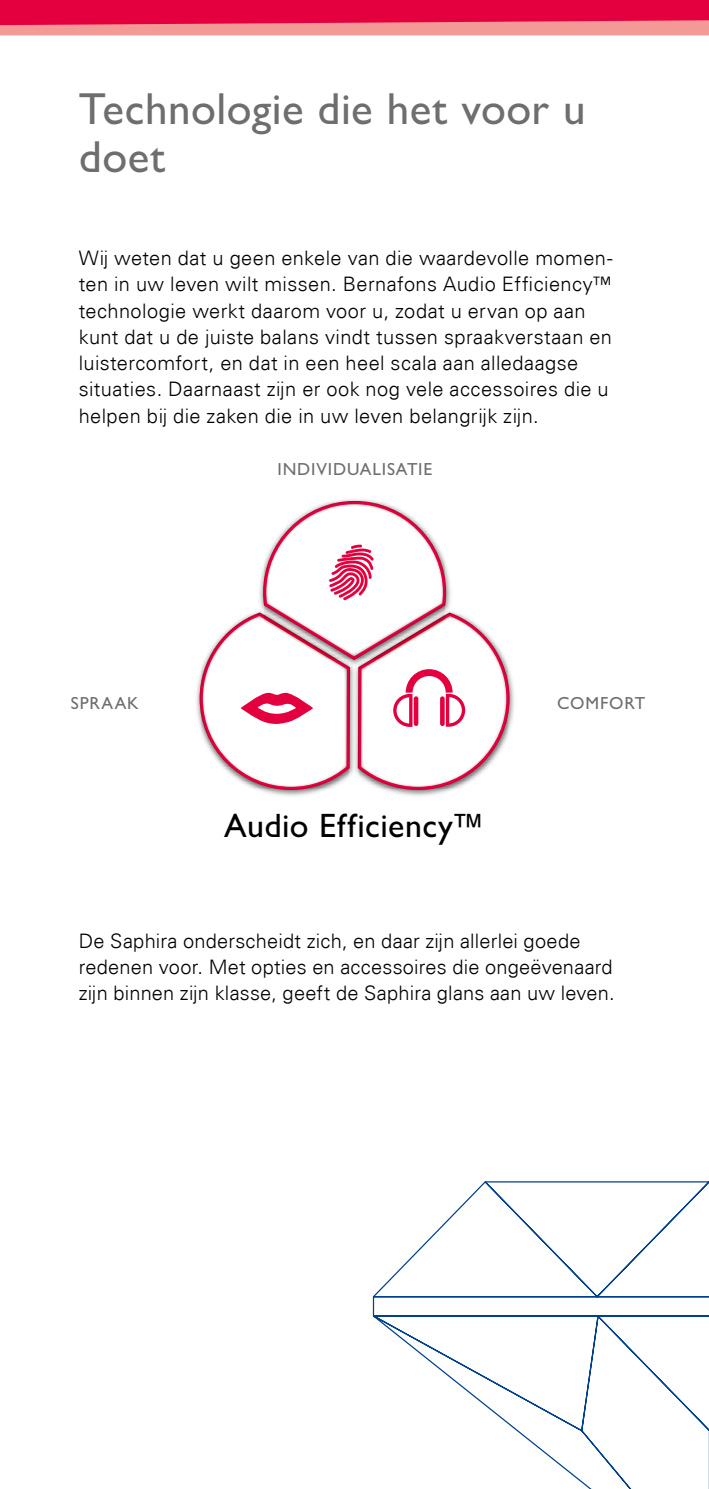
<style>
.page{position:relative;width:709px;height:1489px;background:#fff}
.page>*{position:absolute;margin:0;border:0;box-sizing:border-box;transform-origin:0 0}
.t1{font:500 45px/48.8px "Gill Sans MT Pro";letter-spacing:.01em;color:#6e6e6e}
.t2{font:500 34px "Gill Sans MT Pro";letter-spacing:.01em;color:#000}
.t3{font:300 20px/26.2px "Univers Com 45";letter-spacing:.02em;color:#000}
.t4{font:500 17.5px "Gill Sans MT Pro";letter-spacing:.05em;color:#6e6e6e}
</style>
<div class="page">
<div style="left:0;top:0;width:709px;height:35px;background:#f39a97"></div>
<svg style="left:0;top:0;width:709px;height:25px;background:#e50e46"></svg>
<img style="left:389px;top:678px;width:125px;height:118px">
<img style="left:196px;top:684px;width:124px;height:112px">
<svg style="left:198px;top:499px;width:313px;height:292px"></svg>
<svg style="left:372px;top:1181px;width:337px;height:307px"></svg>
<h1 class="t1" style="left:79px;top:84px;width:508px">Technologie die het voor u doet</h1>
<p class="t3" style="left:79px;top:245px;width:535px">Wij weten dat u geen enkele van die waardevolle momen&shy;ten in uw leven wilt missen. Bernafons Audio Efficiency™ technologie werkt daarom voor u, zodat u ervan op aan kunt dat u de juiste balans vindt tussen spraakverstaan en luistercomfort, en dat in een heel scala aan alledaagse situaties. Daarnaast zijn er ook nog vele accessoires die u helpen bij die zaken die in uw leven belangrijk zijn.</p>
<p class="t4" style="left:277px;top:458px;width:157px">INDIVIDUALISATIE</p>
<p class="t4" style="left:71px;top:692px;width:69px">SPRAAK</p>
<h2 class="t2" style="left:224px;top:804px;width:262px">Audio Efficiency™</h2>
<p class="t4" style="left:557px;top:692px;width:90px">COMFORT</p>
<p class="t3" style="left:79px;top:927px;width:537px">De Saphira onderscheidt zich, en daar zijn allerlei goede redenen voor. Met opties en accessoires die ongeëvenaard zijn binnen zijn klasse, geeft de Saphira glans aan uw leven.</p>
</div>
